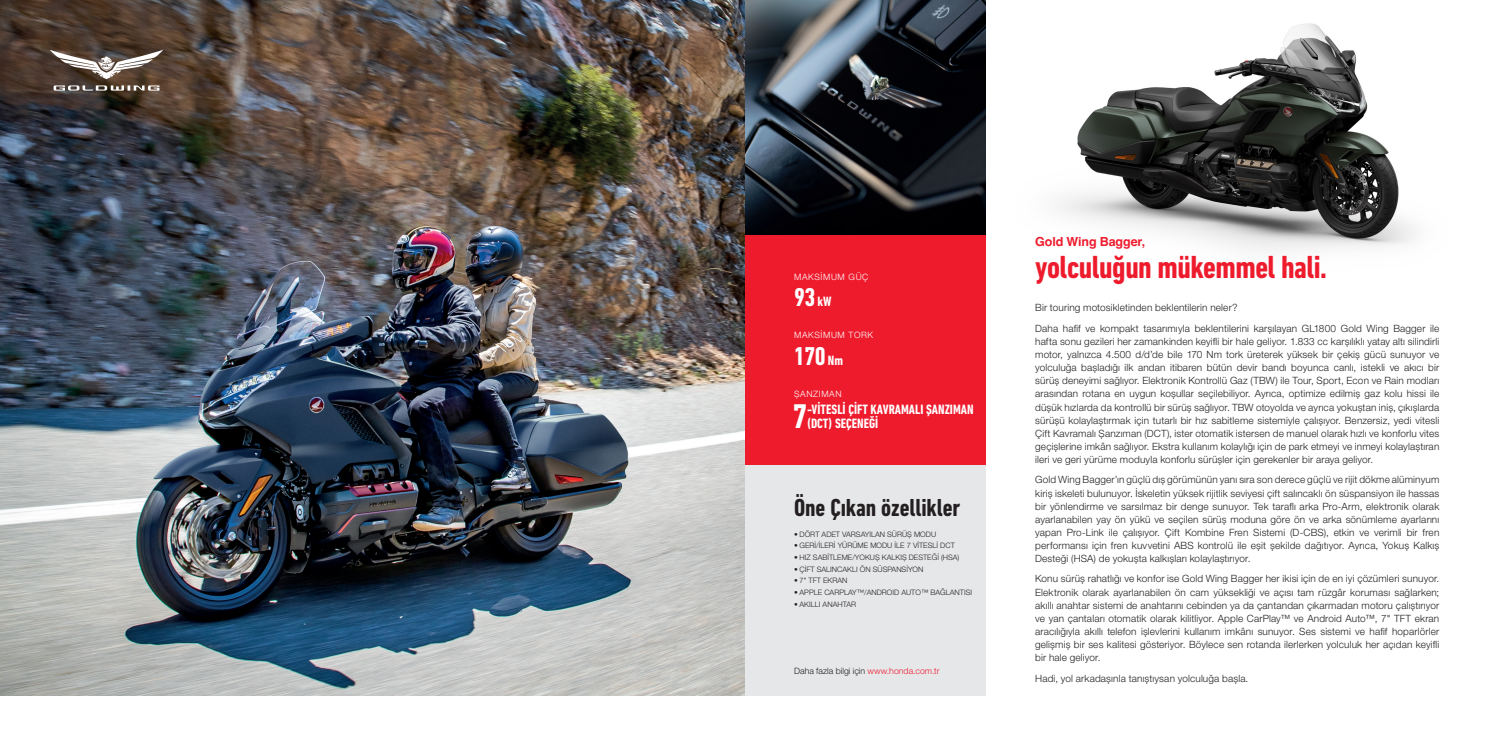
<style>
.page{position:relative;width:1489px;height:745px;background:#fff}
.page>*{position:absolute;margin:0;border:0;box-sizing:border-box;transform-origin:0 0}
.t1{font:700 condensed 34.88px "DIN Next LT Pro";color:#fff}
.Títulos_DIN{font:700 condensed 32.5px "DIN Next LT Pro";letter-spacing:-.015em;color:#ee1b2d}
.t2{font:700 condensed 26.25px "DIN Next LT Pro";color:#fff}
.KEY_FEATURES{font:700 condensed 25px "DIN Next LT Pro";letter-spacing:-.005em;color:#231f20}
.t3{font:700 condensed 13.75px/14.4px "DIN Next LT Pro";color:#fff}
.Texto_Corrido_Helv{font:700 12.5px "Helvetica";letter-spacing:-.01em;color:#ee1b2d}
.Texto_Corrido_Helv-2{font:300 10px/13.1px "Helvetica Neue LT Pro";letter-spacing:.015em;color:#231f20;text-align:justify}
.Texto_Corrido_Helv-3{font:300 8.75px "Helvetica Neue LT Pro";letter-spacing:.005em;color:#231f20}
.t4{font:300 8.75px "Helvetica Neue LT Pro";letter-spacing:.07em;color:#fff}
.Lista_Key_Features{font:300 7.5px "Helvetica Neue LT Pro";color:#231f20}
.s1{font-size:13.75px}
.s2{color:#ee1b2d}
</style>
<div class="page">
<div style="left:744px;top:464px;width:241px;height:230px;background:#e6e7e9"></div>
<div style="left:744px;top:234px;width:241px;height:230px;background:#ee1b2d"></div>
<img style="left:744px;top:0;width:241px;height:234px">
<img style="left:1058px;top:23px;width:357px;height:227px">
<img style="left:0;top:0;width:744px;height:694px">
<svg style="left:50px;top:50px;width:113px;height:29px"></svg>
<svg style="left:54px;top:85px;width:105px;height:6px"></svg>
<p class="t4" style="left:794px;top:271px;width:76px">MAKSİMUM GÜÇ</p>
<p class="t2" style="left:794px;top:282px;width:39px">93 <span class="s1">kW</span></p>
<p class="t4" style="left:794px;top:329px;width:81px">MAKSİMUM TORK</p>
<p class="t2" style="left:794px;top:340px;width:50px">170 <span class="s1">Nm</span></p>
<p class="t4" style="left:794px;top:388px;width:49px">ŞANZIMAN</p>
<p class="t1" style="left:792px;top:396px;width:16px">7</p>
<p class="t3" style="left:807px;top:401px;width:168px">-VİTESLİ ÇİFT KAVRAMALI ŞANZIMAN (DCT) SEÇENEĞİ</p>
<p class="KEY_FEATURES" style="left:794px;top:493px;width:168px">Öne Çıkan özellikler</p>
<p class="Lista_Key_Features" style="left:794px;top:529px;width:143px">• DÖRT ADET VARSAYILAN SÜRÜŞ MODU</p>
<p class="Lista_Key_Features" style="left:794px;top:540px;width:162px">• GERİ/İLERİ YÜRÜME MODU İLE 7 VİTESLİ DCT</p>
<p class="Lista_Key_Features" style="left:794px;top:552px;width:167px">• HIZ SABİTLEME/YOKUŞ KALKIŞ DESTEĞİ (HSA)</p>
<p class="Lista_Key_Features" style="left:794px;top:564px;width:131px">• ÇİFT SALINCAKLI ÖN SÜSPANSİYON</p>
<p class="Lista_Key_Features" style="left:794px;top:575px;width:55px">• 7" TFT EKRAN</p>
<p class="Lista_Key_Features" style="left:794px;top:587px;width:179px">• APPLE CARPLAY™/ANDROID AUTO™ BAĞLANTISI</p>
<p class="Lista_Key_Features" style="left:794px;top:599px;width:63px">• AKILLI ANAHTAR</p>
<p class="Texto_Corrido_Helv-3" style="left:794px;top:665px;width:147px">Daha fazla bilgi için <span class="s2">www.honda.com.tr</span></p>
<p class="Texto_Corrido_Helv" style="left:1035px;top:233px;width:111px">Gold Wing Bagger,</p>
<p class="Títulos_DIN" style="left:1035px;top:248px;width:293px">yolculuğun mükemmel hali.</p>
<p class="Texto_Corrido_Helv-2" style="left:1035px;top:301px;width:204px">Bir touring motosikletinden beklentilerin neler?</p>
<p class="Texto_Corrido_Helv-2" style="left:1035px;top:321px;width:405px">Daha hafif ve kompakt tasarımıyla beklentilerini karşılayan GL1800 Gold Wing Bagger ile hafta sonu gezileri her zamankinden keyifli bir hale geliyor. 1.833 cc karşılıklı yatay altı silindirli motor, yalnızca 4.500 d/d’de bile 170 Nm tork üreterek yüksek bir çekiş gücü sunuyor ve yolculuğa başladığı ilk andan itibaren bütün devir bandı boyunca canlı, istekli ve akıcı bir sürüş deneyimi sağlıyor. Elektronik Kontrollü Gaz (TBW) ile Tour, Sport, Econ ve Rain modları arasından rotana en uygun koşullar seçilebiliyor. Ayrıca, optimize edilmiş gaz kolu hissi ile düşük hızlarda da kontrollü bir sürüş sağlıyor. TBW otoyolda ve ayrıca yokuştan iniş, çıkışlarda sürüşü kolaylaştırmak için tutarlı bir hız sabitleme sistemiyle çalışıyor. Benzersiz, yedi vitesli Çift Kavramalı Şanzıman (DCT), ister otomatik istersen de manuel olarak hızlı ve konforlu vites geçişlerine imkân sağlıyor. Ekstra kullanım kolaylığı için de park etmeyi ve inmeyi kolaylaştıran ileri ve geri yürüme moduyla konforlu sürüşler için gerekenler bir araya geliyor.</p>
<p class="Texto_Corrido_Helv-2" style="left:1035px;top:472px;width:405px">Gold Wing Bagger’ın güçlü dış görümünün yanı sıra son derece güçlü ve rijit dökme alüminyum kiriş iskeleti bulunuyor. İskeletin yüksek rijitlik seviyesi çift salıncaklı ön süspansiyon ile hassas bir yönlendirme ve sarsılmaz bir denge sunuyor. Tek taraflı arka Pro-Arm, elektronik olarak ayarlanabilen yay ön yükü ve seçilen sürüş moduna göre ön ve arka sönümleme ayarlarını yapan Pro-Link ile çalışıyor. Çift Kombine Fren Sistemi (D-CBS), etkin ve verimli bir fren performansı için fren kuvvetini ABS kontrolü ile eşit şekilde dağıtıyor. Ayrıca, Yokuş Kalkış Desteği (HSA) de yokuşta kalkışları kolaylaştırıyor.</p>
<p class="Texto_Corrido_Helv-2" style="left:1035px;top:571px;width:405px">Konu sürüş rahatlığı ve konfor ise Gold Wing Bagger her ikisi için de en iyi çözümleri sunuyor.<br>Elektronik olarak ayarlanabilen ön cam yüksekliği ve açısı tam rüzgâr koruması sağlarken; akıllı anahtar sistemi de anahtarını cebinden ya da çantandan çıkarmadan motoru çalıştırıyor ve yan çantaları otomatik olarak kilitliyor. Apple CarPlay™ ve Android Auto™, 7" TFT ekran aracılığıyla akıllı telefon işlevlerini kullanım imkânı sunuyor. Ses sistemi ve hafif hoparlörler gelişmiş bir ses kalitesi gösteriyor. Böylece sen rotanda ilerlerken yolculuk her açıdan keyifli bir hale geliyor.</p>
<p class="Texto_Corrido_Helv-2" style="left:1035px;top:670px;width:215px">Hadi, yol arkadaşınla tanıştıysan yolculuğa başla.</p>
</div>
